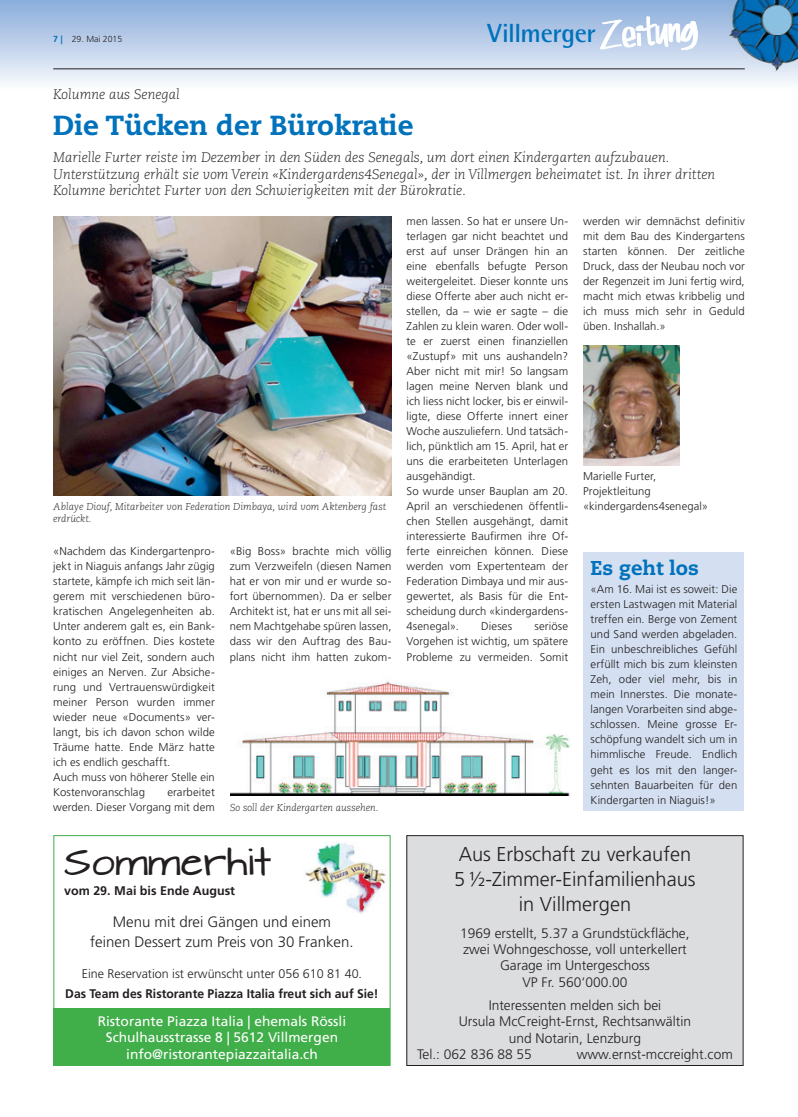
<style>
.page{position:relative;width:798px;height:1117px;background:#fff}
.page>*{position:absolute;margin:0;border:0;box-sizing:border-box;transform-origin:0 0}
.t1{font:33.75px "Architects Daughter";color:#231f20}
.t2{font:800 27.5px "Caecilia";color:#0072bc}
.t3{font:700 26.25px "Rotis Semi Sans";letter-spacing:-.02em;color:#0072bc}
.t4{font:300 20px/25px "Frutiger";color:#231f20;text-align:center}
.t5{font:800 20px "Caecilia";color:#0072bc}
.t6{font:300 15px/20px "Frutiger";color:#231f20;text-align:center}
.t7{font:italic 300 13.75px/16.5px "Caecilia";color:#231f20}
.t8{font:300 13.75px/16.2px "Frutiger";color:#231f20;text-align:center}
.t9{font:13.75px/16.2px "Frutiger";color:#fff;text-align:center}
.t10{font:700 12.5px "Frutiger";color:#231f20}
.t11{font:300 12.5px "Frutiger";color:#231f20}
.t12{font:300 11.25px/15px "Frutiger";letter-spacing:.01em;color:#231f20;text-align:justify}
.t13{font:italic 300 10px "Caecilia";color:#231f20}
.t14{font:300 8.75px "Frutiger";color:#231f20}
.s1{font-weight:700;color:#0072bc}
.s2{font-family:"Myriad";font-weight:700;color:#0072bc}
</style>
<div class="page">
<svg style="left:0;top:0;width:797px;height:83px;background:#bccfe8"></svg>
<svg style="left:600px;top:12px;width:97px;height:45px"></svg>
<img style="left:728px;top:0;width:69px;height:71px">
<hr style="left:53px;top:69px;width:691px;height:1px;background:#231f20">
<img style="left:53px;top:216px;width:338px;height:279px">
<img style="left:230px;top:681px;width:340px;height:114px">
<div style="left:583px;top:552px;width:161px;height:258px;background:#d4e0f1"></div>
<img style="left:583px;top:345px;width:96px;height:120px">
<div style="left:406px;top:835px;width:336px;height:230px;background:#dcdddf"></div>
<div style="left:406px;top:835px;width:337px;height:230px;border:1px solid #231f20"></div>
<img style="left:304px;top:842px;width:82px;height:72px">
<div style="left:53px;top:1008px;width:337px;height:57px;background:#40ae49"></div>
<div style="left:53px;top:835px;width:337px;height:230px;border:1px solid #40ae49"></div>
<p class="t14" style="left:53px;top:34px;width:71px"><span class="s1">7</span> <span class="s2">|</span> 29. Mai 2015</p>
<h3 class="t3" style="left:487px;top:17px;width:110px">Villmerger</h3>
<p class="t7" style="left:53px;top:86px;width:128px">Kolumne aus Senegal</p>
<h2 class="t2" style="left:53px;top:108px;width:362px">Die Tücken der Bürokratie</h2>
<p class="t7" style="left:53px;top:149px;width:663px">Marielle Furter reiste im Dezember in den Süden des Senegals, um dort einen Kindergarten aufzubauen.<br>Unterstützung erhält sie vom Verein «Kindergardens4Senegal», der in Villmergen beheimatet ist. In ihrer dritten<br>Kolumne berichtet Furter von den Schwierigkeiten mit der Bürokratie.</p>
<p class="t12" style="left:583px;top:214px;width:163px">werden wir demnächst definitiv mit dem Bau des Kindergartens starten können. Der zeitliche Druck, dass der Neubau noch vor der Regenzeit im Juni fertig wird, macht mich etwas kribbelig und ich muss mich sehr in Geduld üben. Inshallah.»</p>
<p class="t12" style="left:406px;top:214px;width:163px;text-align:left">men lassen. So hat er unsere Un&shy;terlagen gar nicht beachtet und erst auf unser Drängen hin an eine ebenfalls befugte Person weitergeleitet. Dieser konnte uns diese Offerte aber auch nicht er&shy;stellen, da – wie er sagte – die<br>Zahlen zu klein waren. Oder woll&shy;te er zuerst einen finanziellen «Zustupf» mit uns aushandeln?<br>Aber nicht mit mir! So langsam lagen meine Nerven blank und ich liess nicht locker, bis er einwil&shy;ligte, diese Offerte innert einer<br>Woche auszuliefern. Und tatsäch&shy;lich, pünktlich am 15. April, hat er uns die erarbeiteten Unterlagen ausgehändigt.<br>So wurde unser Bauplan am 20.<br>April an verschiedenen öffentli&shy;chen Stellen ausgehängt, damit interessierte Baufirmen ihre Of&shy;ferte einreichen können. Diese werden vom Expertenteam der<br>Federation Dimbaya und mir aus&shy;gewertet, als Basis für die Ent&shy;scheidung durch «kindergardens-<br>4senegal».</p>
<p class="t12" style="left:583px;top:469px;width:75px">Marielle Furter,<br>Projektleitung</p>
<p class="t13" style="left:53px;top:501px;width:334px">Ablaye Diouf, Mitarbeiter von Federation Dimbaya, wird vom Aktenberg fast</p>
<p class="t12" style="left:583px;top:499px;width:126px">«kindergardens4senegal»</p>
<p class="t13" style="left:53px;top:513px;width:40px">erdrückt.</p>
<p class="t12" style="left:53px;top:544px;width:163px;text-align:left">«Nachdem das Kindergartenpro&shy;jekt in Niaguis anfangs Jahr zügig startete, kämpfe ich mich seit län&shy;gerem mit verschiedenen büro&shy;kratischen Angelegenheiten ab.<br>Unter anderem galt es, ein Bank&shy;konto zu eröffnen. Dies kostete nicht nur viel Zeit, sondern auch einiges an Nerven. Zur Absiche&shy;rung und Vertrauenswürdigkeit meiner Person wurden immer wieder neue «Documents» ver&shy;langt, bis ich davon schon wilde<br>Träume hatte. Ende März hatte ich es endlich geschafft.<br>Auch muss von höherer Stelle ein<br>Kostenvoranschlag</p>
<p class="t12" style="left:230px;top:544px;width:163px">«Big Boss» brachte mich völlig zum Verzweifeln (diesen Namen hat er von mir und er wurde so&shy;fort übernommen). Da er selber Architekt ist, hat er uns mit all sei&shy;nem Machtgehabe spüren lassen, dass wir den Auftrag des Bau&shy;plans nicht ihm hatten zukom-</p>
<h3 class="t5" style="left:590px;top:555px;width:110px">Es geht los</h3>
<p class="t12" style="left:590px;top:582px;width:148px">«Am 16. Mai ist es soweit: Die ersten Lastwagen mit Material treffen ein. Berge von Zement und Sand werden abgeladen.<br>Ein unbeschreibliches Gefühl erfüllt mich bis zum kleinsten Zeh, oder viel mehr, bis in mein Innerstes. Die monate&shy;langen Vorarbeiten sind abge&shy;schlossen. Meine grosse Er&shy;schöpfung wandelt sich um in himmlische Freude. Endlich geht es los mit den langer&shy;sehnten Bauarbeiten für den Kindergarten in Niaguis!»</p>
<h3 class="t4" style="left:454px;top:841px;width:243px">Aus Erbschaft zu verkaufen<br>5 ½-Zimmer-Einfamilienhaus in Villmergen</h3>
<p class="t8" style="left:460px;top:925px;width:231px">1969 erstellt, 5.37 a Grundstückfläche, zwei Wohngeschosse, voll unterkellert<br>Garage im Untergeschoss<br>VP Fr. 560‘000.00</p>
<p class="t8" style="left:488px;top:997px;width:174px">Interessenten melden sich bei</p>
<p class="t8" style="left:458px;top:1013px;width:234px">Ursula McCreight-Ernst, Rechtsanwältin</p>
<p class="t8" style="left:508px;top:1029px;width:134px">und Notarin, Lenzburg</p>
<p class="t8" style="left:417px;top:1045px;width:116px">Tel.: 062 836 88 55</p>
<p class="t8" style="left:576px;top:1045px;width:157px">www.ernst-mccreight.com</p>
<p class="t12" style="left:406px;top:619px;width:163px;text-indent:128px">seriöse Vorgehen ist wichtig, um spätere Probleme zu vermeiden. Somit</p>
<p class="t12" style="left:481px;top:619px;width:33px">Dieses</p>
<p class="t12" style="left:53px;top:784px;width:163px;text-align:right">erarbeitet<br>werden. Dieser Vorgang mit dem</p>
<p class="t13" style="left:230px;top:801px;width:150px">So soll der Kindergarten aussehen.</p>
<h1 class="t1" style="left:64px;top:843px;width:208px">Sommerhit</h1>
<p class="t10" style="left:64px;top:882px;width:172px">vom 29. Mai bis Ende August</p>
<h3 class="t6" style="left:90px;top:912px;width:265px">Menu mit drei Gängen und einem<br>feinen Dessert zum Preis von 30 Franken.</h3>
<p class="t11" style="left:82px;top:966px;width:281px">Eine Reservation ist erwünscht unter 056 610 81 40.</p>
<p class="t10" style="left:65px;top:985px;width:315px">Das Team des Ristorante Piazza Italia freut sich auf Sie!</p>
<p class="t9" style="left:98px;top:1013px;width:250px">Ristorante Piazza Italia | ehemals Rössli<br>Schulhausstrasse 8 | 5612 Villmergen info@ristorantepiazzaitalia.ch</p>
</div>
